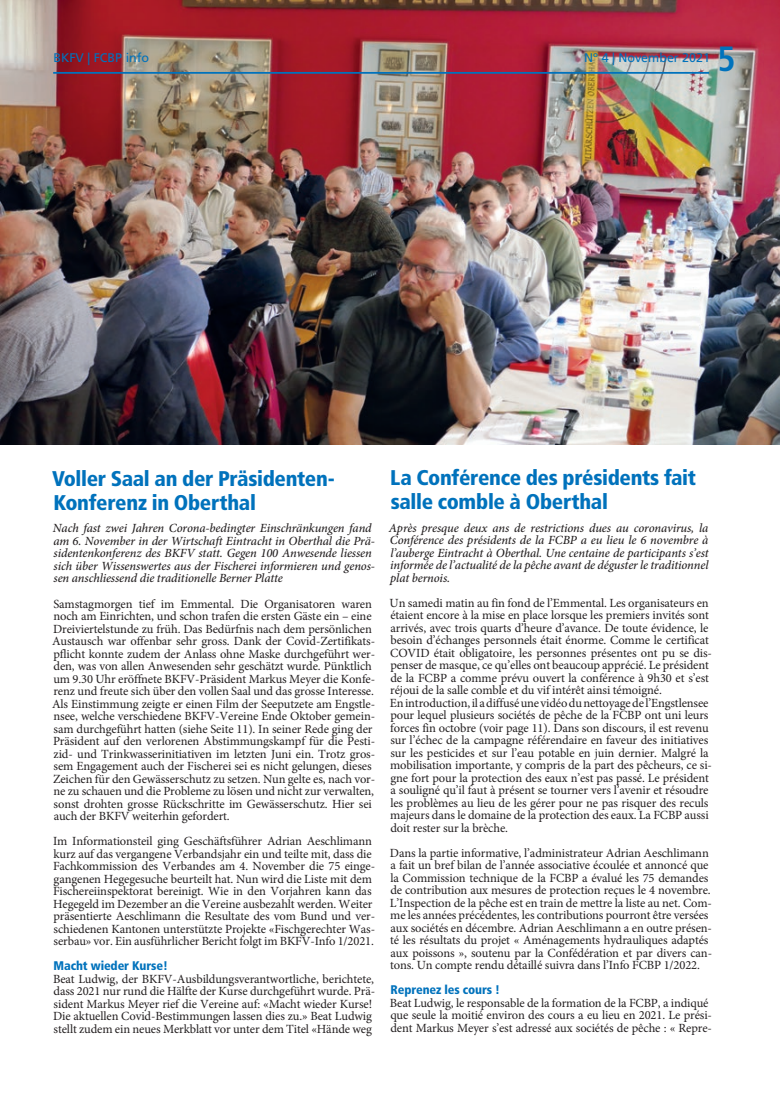
<style>
.page{position:relative;width:780px;height:1099px;background:#fff}
.page>*{position:absolute;margin:0;border:0;box-sizing:border-box;transform-origin:0 0}
.t1{font:700 condensed 35px "Frutiger LT Std";color:#0072bc}
.t2{font:900 condensed 21.25px/24.2px "Frutiger LT Std";letter-spacing:-.015em;color:#0072bc}
.t3{font:12.5px/12.5px "Minion Pro";letter-spacing:-.01em;color:#231f20}
.t4{font:italic 500 12.5px/12.5px "Minion Pro";letter-spacing:-.01em;color:#231f20}
.t5{font:900 condensed 12.5px "Frutiger LT Std";letter-spacing:-.01em;color:#0072bc}
.t6{font:12.5px "Frutiger LT Std";color:#0072bc}
</style>
<div class="page">
<img style="left:0;top:0;width:780px;height:444px">
<hr style="left:53px;top:72px;width:656px;height:2px;background:#0072bc">
<p class="t6" style="left:53px;top:50px;width:97px">BKFV | FCBP info</p>
<p class="t6" style="left:584px;top:50px;width:127px">Nº 4 | November 2021</p>
<h1 class="t1" style="left:717px;top:38px;width:20px">5</h1>
<h2 class="t2" style="left:52px;top:466px;width:284px">Voller Saal an der Präsidenten-<br>Konferenz in Oberthal</h2>
<p class="t4" style="left:53px;top:522px;width:323px">Nach fast zwei Jahren Corona-bedingter Einschränkungen fand am 6. November in der Wirtschaft Eintracht in Oberthal die Prä&shy;sidentenkonferenz des BKFV statt. Gegen 100 Anwesende liessen sich über Wissenswertes aus der Fischerei informieren und genos&shy;sen anschliessend die traditionelle Berner Platte</p>
<p class="t3" style="left:52px;top:597px;width:325px">Samstagmorgen tief im Emmental. Die Organisatoren waren noch am Einrichten, und schon trafen die ersten Gäste ein – eine Dreiviertelstunde zu früh. Das Bedürfnis nach dem persönlichen Austausch war offenbar sehr gross. Dank der Covid-Zertifikats&shy;pflicht konnte zudem der Anlass ohne Maske durchgeführt wer&shy;den, was von allen Anwesenden sehr geschätzt wurde. Pünktlich um 9.30 Uhr eröffnete BKFV-Präsident Markus Meyer die Konfe&shy;renz und freute sich über den vollen Saal und das grosse Interesse.<br>Als Einstimmung zeigte er einen Film der Seeputzete am Engstle&shy;nsee, welche verschiedene BKFV-Vereine Ende Oktober gemein&shy;sam durchgeführt hatten (siehe Seite 11). In seiner Rede ging der Präsident auf den verlorenen Abstimmungskampf für die Pesti&shy;zid- und Trinkwasserinitiativen im letzten Juni ein. Trotz gros&shy;sem Engagement auch der Fischerei sei es nicht gelungen, dieses Zeichen für den Gewässerschutz zu setzen. Nun gelte es, nach vor&shy;ne zu schauen und die Probleme zu lösen und nicht zur verwalten, sonst drohten grosse Rückschritte im Gewässerschutz. Hier sei auch der BKFV weiterhin gefordert.</p>
<p class="t3" style="left:53px;top:835px;width:323px">Im Informationsteil ging Geschäftsführer Adrian Aeschlimann kurz auf das vergangene Verbandsjahr ein und teilte mit, dass die Fachkommission des Verbandes am 4. November die 75 einge&shy;gangenen Hegegesuche beurteilt hat. Nun wird die Liste mit dem Fischereiinspektorat bereinigt. Wie in den Vorjahren kann das Hegegeld im Dezember an die Vereine ausbezahlt werden. Weiter präsentierte Aeschlimann die Resultate des vom Bund und ver&shy;schiedenen Kantonen unterstützte Projekte «Fischgerechter Was&shy;serbau» vor. Ein ausführlicher Bericht folgt im BKFV-Info 1/2021.</p>
<p class="t5" style="left:54px;top:958px;width:116px">Macht wieder Kurse!</p>
<p class="t3" style="left:53px;top:972px;width:323px">Beat Ludwig, der BKFV-Ausbildungsverantwortliche, berichtete, dass 2021 nur rund die Hälfte der Kurse durchgeführt wurde. Prä&shy;sident Markus Meyer rief die Vereine auf: «Macht wieder Kurse!<br>Die aktuellen Covid-Bestimmungen lassen dies zu.» Beat Ludwig stellt zudem ein neues Merkblatt vor unter dem Titel «Hände weg</p>
<h2 class="t2" style="left:390px;top:465px;width:307px">La Conférence des présidents fait salle comble à Oberthal</h2>
<p class="t4" style="left:389px;top:521px;width:321px;text-align:justify">Après presque deux ans de restrictions dues au coronavirus, la Conférence des présidents de la FCBP a eu lieu le 6 novembre à l’auberge Eintracht à Oberthal. Une centaine de participants s’est informée de l’actualité de la pêche avant de déguster le traditionnel plat bernois.</p>
<p class="t3" style="left:389px;top:596px;width:324px">Un samedi matin au fin fond de l’Emmental. Les organisateurs en étaient encore à la mise en place lorsque les premiers invités sont arrivés, avec trois quarts d’heure d’avance. De toute évidence, le besoin d’échanges personnels était énorme. Comme le certificat COVID était obligatoire, les personnes présentes ont pu se dis&shy;penser de masque, ce qu’elles ont beaucoup apprécié. Le président de la FCBP a comme prévu ouvert la conférence à 9h30 et s’est réjoui de la salle comble et du vif intérêt ainsi témoigné.<br>En introduction, il a diffusé une vidéo du nettoyage de l’Engstlensee pour lequel plusieurs sociétés de pêche de la FCBP ont uni leurs forces fin octobre (voir page 11). Dans son discours, il est revenu sur l’échec de la campagne référendaire en faveur des initiatives sur les pesticides et sur l’eau potable en juin dernier. Malgré la mobilisation importante, y compris de la part des pêcheurs, ce si&shy;gne fort pour la protection des eaux n’est pas passé. Le président a souligné qu’il faut à présent se tourner vers l’avenir et résoudre les problèmes au lieu de les gérer pour ne pas risquer des reculs majeurs dans le domaine de la protection des eaux. La FCBP aussi doit rester sur la brèche.</p>
<p class="t3" style="left:390px;top:846px;width:323px">Dans la partie informative, l’administrateur Adrian Aeschlimann a fait un bref bilan de l’année associative écoulée et annoncé que la Commission technique de la FCBP a évalué les 75 demandes de contribution aux mesures de protection reçues le 4 novembre.<br>L’Inspection de la pêche est en train de mettre la liste au net. Com&shy;me les années précédentes, les contributions pourront être versées aux sociétés en décembre. Adrian Aeschlimann a en outre présen&shy;té les résultats du projet « Aménagements hydrauliques adaptés aux poissons », soutenu par la Confédération et par divers can&shy;tons. Un compte rendu détaillé suivra dans l’Info FCBP 1/2022.</p>
<p class="t5" style="left:390px;top:982px;width:111px">Reprenez les cours !</p>
<p class="t3" style="left:390px;top:996px;width:323px">Beat Ludwig, le responsable de la formation de la FCBP, a indiqué que seule la moitié environ des cours a eu lieu en 2021. Le prési&shy;dent Markus Meyer s’est adressé aux sociétés de pêche : « Repre-</p>
</div>
